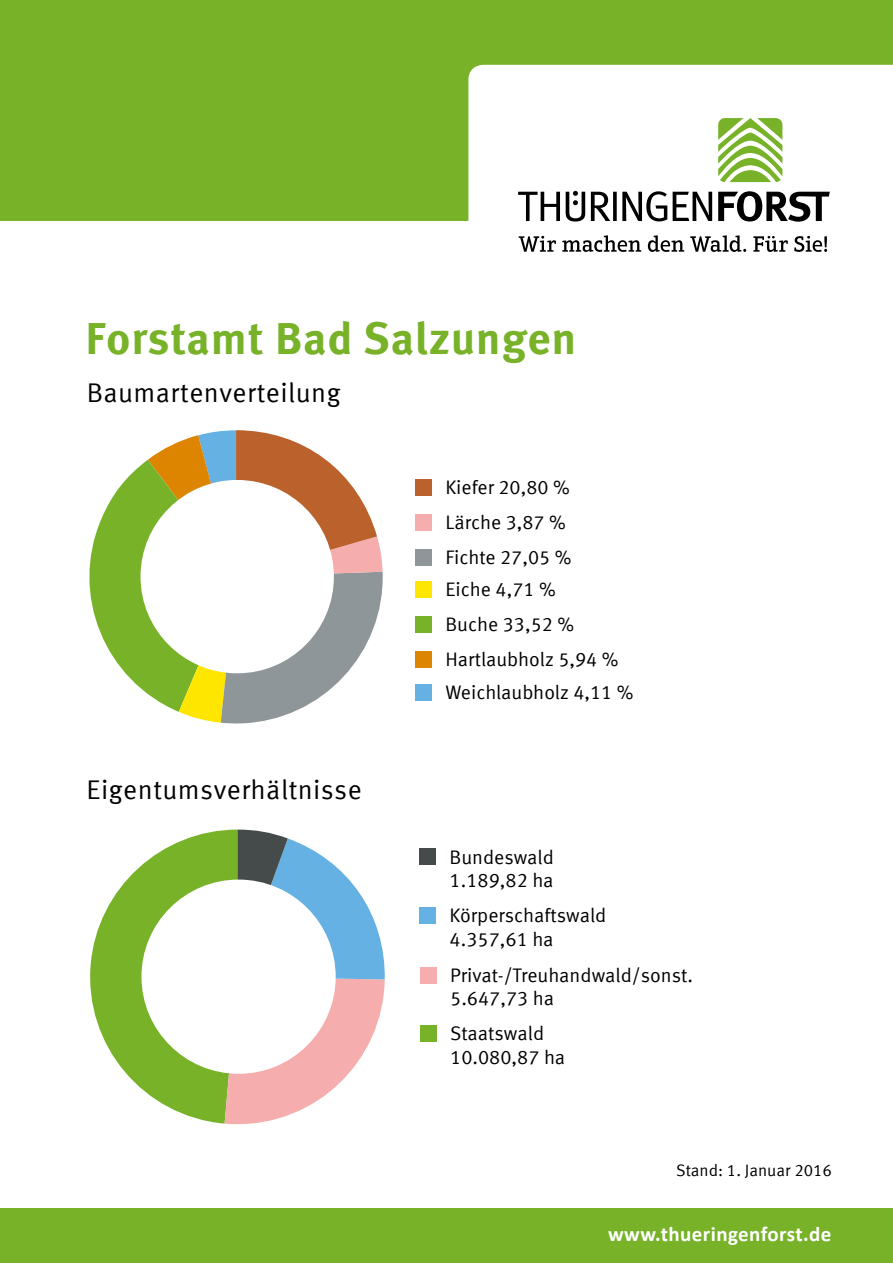
<style>
.page{position:relative;width:893px;height:1263px;background:#fff}
.page>*{position:absolute;margin:0;border:0;box-sizing:border-box;transform-origin:0 0}
.t1{font:700 45px "Meta Offc";letter-spacing:.015em;color:#77b229}
.t2{font:27px "Meta Offc Norm";letter-spacing:.02em;color:#000}
.t3{font:700 21px "Calibri";letter-spacing:.02em;color:#fff}
.t4{font:19.5px/23.5px "Meta Offc Norm";color:#000}
.t5{font:16.5px "Meta Offc Norm";color:#000}
</style>
<div class="page">
<div style="left:0;top:1209px;width:893px;height:54px;background:#77b229"></div>
<div style="left:0;top:0;width:893px;height:221px;background:#77b229"></div>
<div style="left:468px;top:65px;width:425px;height:186px;background:#fff"></div>
<svg style="left:518px;top:191px;width:194px;height:31px;background:#a4a4a4"></svg>
<svg style="left:718px;top:191px;width:112px;height:31px;background:#828282"></svg>
<svg style="left:718px;top:118px;width:64px;height:64px"></svg>
<svg style="left:519px;top:235px;width:308px;height:17px"></svg>
<svg style="left:89px;top:430px;width:294px;height:294px"></svg>
<div style="left:415px;top:479px;width:17px;height:16px;background:#bb612b"></div>
<div style="left:415px;top:514px;width:17px;height:16px;background:#f5adad"></div>
<div style="left:415px;top:549px;width:17px;height:16px;background:#8e9699"></div>
<div style="left:415px;top:581px;width:17px;height:16px;background:#ffe600"></div>
<div style="left:415px;top:616px;width:17px;height:16px;background:#77b229"></div>
<div style="left:415px;top:651px;width:17px;height:16px;background:#dd8500"></div>
<div style="left:415px;top:684px;width:17px;height:16px;background:#66b1e3"></div>
<div style="left:141px;top:480px;width:193px;height:193px;background:#fff;border-radius:50%"></div>
<svg style="left:90px;top:829px;width:295px;height:296px"></svg>
<div style="left:419px;top:849px;width:17px;height:16px;background:#454a4b"></div>
<div style="left:419px;top:907px;width:17px;height:17px;background:#66b1e3"></div>
<div style="left:420px;top:967px;width:16px;height:16px;background:#f5adad"></div>
<div style="left:420px;top:1025px;width:16px;height:17px;background:#77b229"></div>
<div style="left:141px;top:879px;width:195px;height:195px;background:#fff;border-radius:50%"></div>
<h1 class="t1" style="left:86px;top:312px;width:492px">Forstamt Bad Salzungen</h1>
<h2 class="t2" style="left:87px;top:377px;width:255px">Baumartenverteilung</h2>
<h2 class="t2" style="left:86px;top:774px;width:277px">Eigentumsverhältnisse</h2>
<p class="t4" style="left:445px;top:470px;width:128px;line-height:35px">Kiefer 20,80 %<br>Lärche 3,87 %<br>Fichte 27,05 %</p>
<p class="t4" style="left:445px;top:572px;width:190px;line-height:34.3px">Eiche 4,71 %<br>Buche 33,52 %<br>Hartlaubholz 5,94 %<br>Weichlaubholz 4,11 %</p>
<p class="t4" style="left:450px;top:845px;width:106px">Bundeswald<br>1.189,82 ha</p>
<p class="t4" style="left:450px;top:904px;width:158px">Körperschaftswald<br>4.357,61 ha</p>
<p class="t4" style="left:450px;top:964px;width:244px">Privat-/Treuhandwald/sonst.<br>5.647,73 ha</p>
<p class="t4" style="left:450px;top:1022px;width:117px">Staatswald<br>10.080,87 ha</p>
<p class="t5" style="left:676px;top:1161px;width:157px">Stand: 1. Januar 2016</p>
<p class="t3" style="left:608px;top:1220px;width:225px">www.thueringenforst.de</p>
</div>
